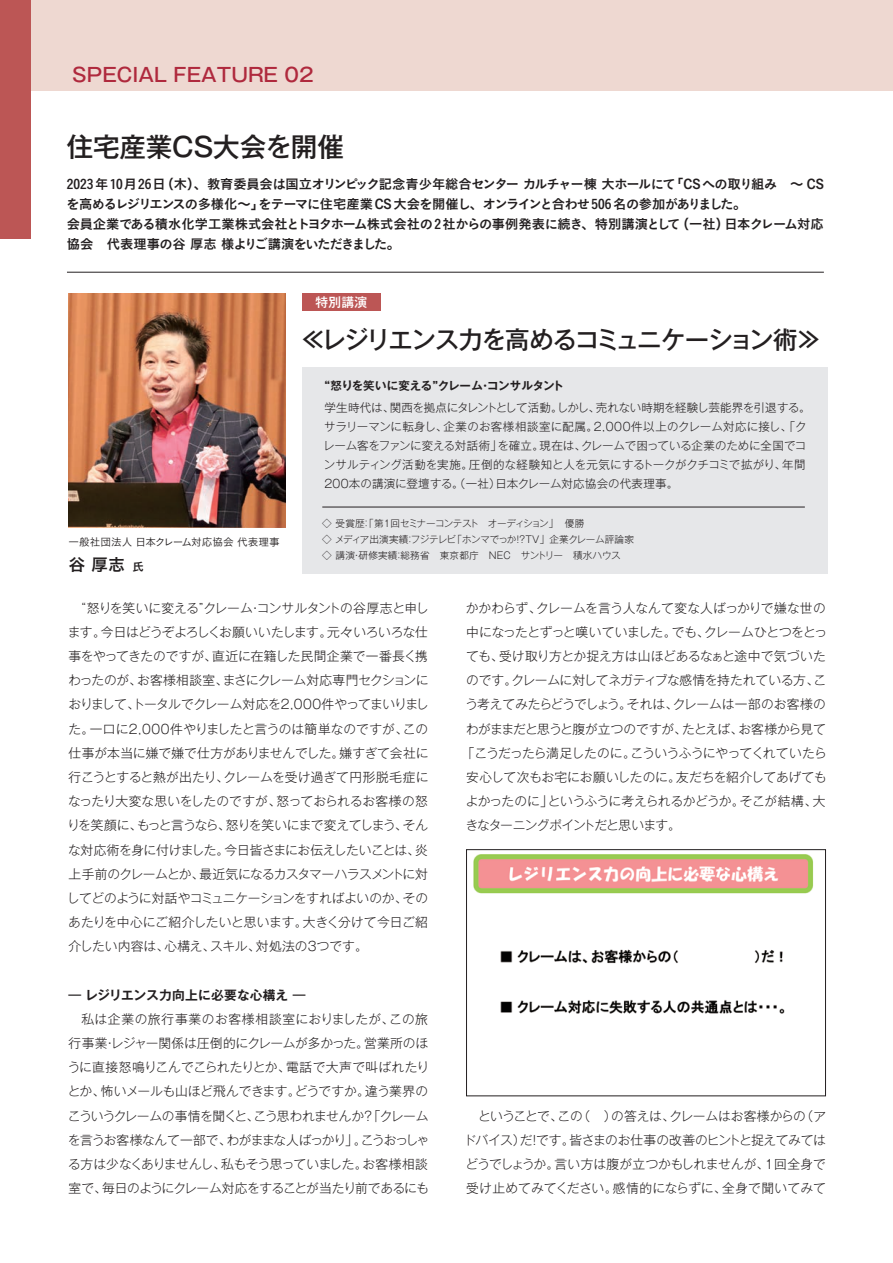
<style>
.page{position:relative;width:893px;height:1263px;background:#fff}
.page>*{position:absolute;margin:0;border:0;box-sizing:border-box;transform-origin:0 0}
.t1{font:500 26.55px "Gothic MB101 Pr 5";letter-spacing:-.01em;color:#231f20}
.t2{font:500 24.45px "Gothic MB101 Pr 5";letter-spacing:-.055em;color:#231f20}
.t3{font:500 19.2px "Gothic MB101 Pr 5";color:#af293d}
.t4{font:16.95px "Koburina Go Std W6";color:#231f20}
.t5{font:13.35px/20.2px "Koburina Go Std W6";letter-spacing:-.04em;color:#231f20}
.t6{font:300 12.75px/24.2px "Gothic MB101 Pr 5";letter-spacing:-.02em;color:#231f20;text-align:justify}
.t7{font:300 12.75px "Gothic MB101 Pr 5";color:#231f20}
.t8{font:300 12.75px "Gothic MB101 Pr 5";letter-spacing:-.05em;color:#231f20}
.t9{font:300 12.75px "Gothic MB101 Pr 5";letter-spacing:-.055em;color:#231f20}
.t10{font:700 12.75px "Gothic MB101 Pr 5 De";letter-spacing:.005em;color:#231f20}
.t11{font:300 12.75px "Gothic MB101 Pr 5";letter-spacing:-.06em;color:#231f20}
.t12{font:500 12.75px "Gothic MB101 Pr 5";color:#fff}
.t13{font:300 11.55px/19.2px "Gothic MB101 Pr 5";letter-spacing:.005em;color:#231f20}
.t14{font:700 11.55px "Gothic MB101 Pr 5 De";letter-spacing:-.01em;color:#231f20}
.t15{font:10.65px "Koburina Go Std W3";color:#231f20}
.t16{font:300 9.6px/15.9px "Gothic MB101 Pr 5";letter-spacing:-.02em;color:#231f20}
.s1{font-family:"Myriad Pro";font-weight:600;font-stretch:condensed;font-size:15.3px}
.s2{font-size:11.55px}
</style>
<div class="page">
<div style="left:0;top:0;width:893px;height:91px;background:#eed8d1"></div>
<div style="left:0;top:0;width:31px;height:238px;background:#bc5655"></div>
<div style="left:302px;top:293px;width:79px;height:17px;background:#bc5655"></div>
<div style="left:302px;top:367px;width:525px;height:206px;background:#e6e7e9"></div>
<img style="left:473px;top:854px;width:341px;height:160px">
<div style="left:466px;top:849px;width:360px;height:247px;border:1px solid #231f20"></div>
<img style="left:69px;top:293px;width:217px;height:234px">
<hr style="left:322px;top:507px;width:483px;height:1px;background:#231f20">
<hr style="left:67px;top:272px;width:757px;height:1px;background:#231f20">
<h3 class="t3" style="left:72px;top:59px;width:243px">SPECIAL FEATURE 02</h3>
<h1 class="t1" style="left:67px;top:125px;width:279px">住宅産業CS大会を開催</h1>
<p class="t5" style="left:66px;top:174px;width:759px">2023年<span class="s1">1</span>0月26日（木）、教育委員会は国立オリンピック記念青少年総合センター カルチャー棟 大ホールにて「CSへの取り組み　～ CSを高めるレジリエンスの多様化～」をテーマに住宅産業 CS 大会を開催し、オンラインと合わせ506 名の参加がありました。<br>会員企業である積水化学工業株式会社とトヨタホーム株式会社の2 社からの事例発表に続き、特別講演として（一社）日本クレーム対応協会　代表理事の谷 厚志 様よりご講演をいただきました。</p>
<p class="t12" style="left:315px;top:291px;width:53px">特別講演</p>
<h2 class="t2" style="left:301px;top:320px;width:522px">≪レジリエンス力を高めるコミュニケーション術≫</h2>
<p class="t15" style="left:69px;top:534px;width:213px">一般社団法人 日本クレーム対応協会 代表理事</p>
<h3 class="t4" style="left:69px;top:551px;width:77px">谷 厚志 <span class="s2">氏</span></h3>
<p class="t14" style="left:324px;top:376px;width:241px">“怒りを笑いに変える”クレーム・コンサルタント</p>
<p class="t13" style="left:323px;top:397px;width:489px">学生時代は、関西を拠点にタレントとして活動。しかし、売れない時期を経験し芸能界を引退する。サラリーマンに転身し、企業のお客様相談室に配属。2,000件以上のクレーム対応に接し、「クレーム客をファンに変える対話術」を確立。現在は、クレームで困っている企業のために全国でコンサルティング活動を実施。圧倒的な経験知と人を元気にするトークがクチコミで拡がり、年間200本の講演に登壇する。（一社）日本クレーム対応協会の代表理事。</p>
<p class="t16" style="left:322px;top:515px;width:313px">◇ 受賞歴：「第1回セミナーコンテスト　オーディション」　優勝<br>◇ メディア出演実績：フジテレビ「ホンマでっか！？TV」 企業クレーム評論家◇ 講演・研修実績：総務省　東京都庁　NEC　サントリー　積水ハウス</p>
<p class="t6" style="left:67px;top:595px;width:363px;text-indent:14px">“怒りを笑いに変える”クレーム・コンサルタントの谷厚志と申します。今日はどうぞよろしくお願いいたします。元々いろいろな仕事をやってきたのですが、直近に在籍した民間企業で一番長く携わったのが、お客様相談室、まさにクレーム対応専門セクションにおりまして、トータルでクレーム対応を2,000件やってまいりました。一口に2,000件やりましたと言うのは簡単なのですが、この仕事が本当に嫌で嫌で仕方がありませんでした。嫌すぎて会社に行こうとすると熱が出たり、クレームを受け過ぎて円形脱毛症になったり大変な思いをしたのですが、怒っておられるお客様の怒りを笑顔に、もっと言うなら、怒りを笑いにまで変えてしまう、そんな対応術を身に付けました。今日皆さまにお伝えしたいことは、炎上手前のクレームとか、最近気になるカスタマーハラスメントに対してどのように対話やコミュニケーションをすればよいのか、そのあたりを中心にご紹介したいと思います。大きく分けて今日ご紹介したい内容は、心構え、スキル、対処法の3つです。</p>
<p class="t10" style="left:69px;top:984px;width:239px">― レジリエンス力向上に必要な心構え ―</p>
<p class="t6" style="left:68px;top:1006px;width:363px;text-indent:14px">私は企業の旅行事業のお客様相談室におりましたが、この旅行事業・レジャー関係は圧倒的にクレームが多かった。営業所のほうに直接怒鳴りこんでこられたりとか、電話で大声で叫ばれたりとか、怖いメールも山ほど飛んできます。どうですか。違う業界のこういうクレームの事情を聞くと、こう思われませんか？「クレームを言うお客様なんて一部で、わがままな人ばっかり」。こうおっしゃる方は少なくありませんし、私もそう思っていました。お客様相談室で、毎日のようにクレーム対応をすることが当たり前であるにも</p>
<p class="t7" style="left:466px;top:597px;width:362px">かかわらず、クレームを言う人なんて変な人ばっかりで嫌な世の</p>
<p class="t6" style="left:466px;top:619px;width:362px">中になったとずっと嘆いていました。でも、クレームひとつをとっ</p>
<p class="t7" style="left:466px;top:646px;width:361px">ても、受け取り方とか捉え方は山ほどあるなぁと途中で気づいた</p>
<p class="t6" style="left:466px;top:667px;width:362px">のです。クレームに対してネガティブな感情を持たれている方、こ</p>
<p class="t6" style="left:465px;top:691px;width:362px">う考えてみたらどうでしょう。それは、クレームは一部のお客様の</p>
<p class="t8" style="left:466px;top:718px;width:361px">わがままだと思うと腹が立つのですが、たとえば、お客様から見て</p>
<p class="t9" style="left:462px;top:742px;width:367px">「こうだったら満足したのに。こういうふうにやってくれていたら</p>
<p class="t6" style="left:466px;top:764px;width:362px">安心して次もお宅にお願いしたのに。友だちを紹介してあげても</p>
<p class="t6" style="left:465px;top:788px;width:362px">よかったのに」というふうに考えられるかどうか。そこが結構、大</p>
<p class="t11" style="left:465px;top:815px;width:217px">きなターニングポイントだと思います。</p>
<p class="t6" style="left:463px;top:1102px;width:364px;text-indent:15px">ということで、この（　）の答えは、クレームはお客様からの（アドバイス）だ！です。皆さまのお仕事の改善のヒントと捉えてみてはどうでしょうか。言い方は腹が立つかもしれませんが、1回全身で受け止めてみてください。感情的にならずに、全身で聞いてみて</p>
</div>
